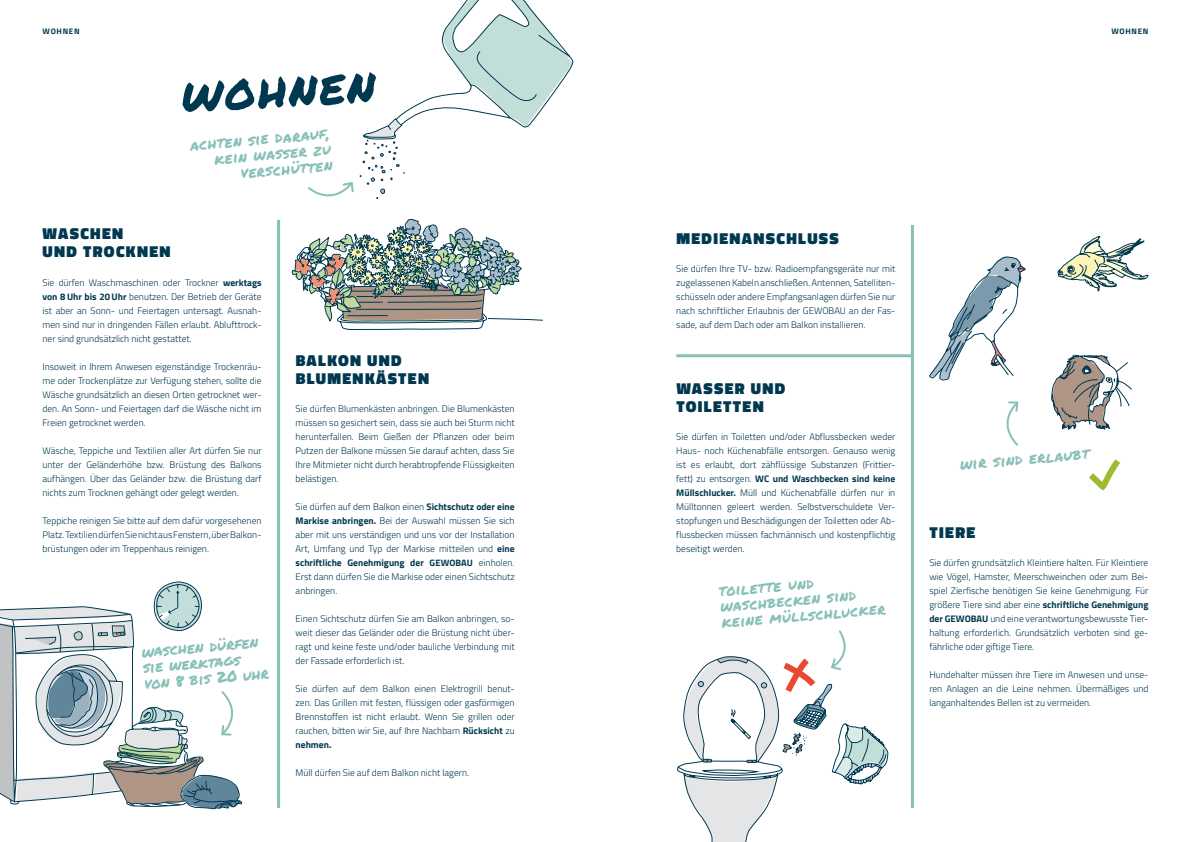
<style>
.page{position:relative;width:1191px;height:842px;background:#fff}
.page>*{position:absolute;margin:0;border:0;box-sizing:border-box;transform-origin:0 0}
.t1{font:50px "Permanent Marker";color:#00384f}
.t2{font:900 16px/18px "Titillium Web";letter-spacing:.085em;color:#00384f}
.t3{font:15px/16px "Permanent Marker";color:#86c0b7}
.t4{font:300 9.5px/14px "Titillium Web";color:#00384f;text-align:justify}
.t5{font:700 8px "Titillium Web";letter-spacing:.085em;color:#00384f}
.s1{font-weight:700}
.s2{font-weight:700;font-size:9.2px}
</style>
<div class="page">
<hr style="left:277px;top:220px;width:3px;height:588px;background:#86c0b7">
<hr style="left:911px;top:225px;width:3px;height:583px;background:#86c0b7">
<hr style="left:676px;top:354px;width:235px;height:3px;background:#86c0b7">
<svg style="left:1007px;top:430px;width:11px;height:16px"></svg>
<svg style="left:0;top:581px;width:243px;height:229px"></svg>
<svg style="left:308px;top:182px;width:46px;height:15px"></svg>
<svg style="left:359px;top:59px;width:215px;height:140px"></svg>
<svg style="left:438px;top:0;width:134px;height:127px"></svg>
<svg style="left:677px;top:630px;width:211px;height:212px"></svg>
<svg style="left:929px;top:236px;width:220px;height:194px"></svg>
<svg style="left:291px;top:218px;width:252px;height:112px"></svg>
<svg style="left:1089px;top:459px;width:31px;height:32px"></svg>
<p class="t5" style="left:43px;top:25px;width:38px">WOHNEN</p>
<p class="t5" style="left:1111px;top:25px;width:38px">WOHNEN</p>
<h1 class="t1" style="left:179px;top:57px;width:196px;rotate:-3deg">wohnen</h1>
<h3 class="t3" style="left:189px;top:137px;width:141px;text-align:right;rotate:-5deg">achten sie darauf, kein wasser zu verschütten</h3>
<h2 class="t2" style="left:43px;top:225px;width:129px">WASCHEN<br>UND TROCKNEN</h2>
<p class="t4" style="left:43px;top:275px;width:220px">Sie dürfen Waschmaschinen oder Trockner <span class="s1">werktags von 8 Uhr bis 20 Uhr</span> benutzen. Der Betrieb der Geräte ist aber an Sonn- und Feiertagen untersagt. Ausnah&shy;men sind nur in dringenden Fällen erlaubt. Ablufttrock&shy;ner sind grundsätzlich nicht gestattet.</p>
<p class="t4" style="left:43px;top:359px;width:220px">Insoweit in Ihrem Anwesen eigenständige Trockenräu&shy;me oder Trockenplätze zur Verfügung stehen, sollte die Wäsche grundsätzlich an diesen Orten getrocknet wer&shy;den. An Sonn- und Feiertagen darf die Wäsche nicht im Freien getrocknet werden.</p>
<p class="t4" style="left:43px;top:443px;width:220px">Wäsche, Teppiche und Textilien aller Art dürfen Sie nur unter der Geländerhöhe bzw. Brüstung des Balkons aufhängen. Über das Geländer bzw. die Brüstung darf nichts zum Trocknen gehängt oder gelegt werden.</p>
<p class="t4" style="left:43px;top:513px;width:220px">Teppiche reinigen Sie bitte auf dem dafür vorgesehenen Platz. Textilien dürfen Sie nicht aus Fenstern, über Balkon&shy;brüstungen oder im Treppenhaus reinigen.</p>
<h3 class="t3" style="left:141px;top:644px;width:127px;rotate:-5deg">waschen dürfen sie werktags von 8 bis 20 uhr</h3>
<h2 class="t2" style="left:296px;top:351px;width:135px">BALKON UND<br>BLUMENKÄSTEN</h2>
<p class="t4" style="left:296px;top:401px;width:220px">Sie dürfen Blumenkästen anbringen. Die Blumenkästen müssen so gesichert sein, dass sie auch bei Sturm nicht herunterfallen. Beim Gießen der Pflanzen oder beim Putzen der Balkone müssen Sie darauf achten, dass Sie Ihre Mitmieter nicht durch herabtropfende Flüssigkeiten belästigen.</p>
<p class="t4" style="left:296px;top:499px;width:221px">Sie dürfen auf dem Balkon einen <span class="s1">Sichtschutz oder eine Markise anbringen.</span> Bei der Auswahl müssen Sie sich aber mit uns verständigen und uns vor der Installation Art, Umfang und Typ der Markise mitteilen und <span class="s1">eine schriftliche Genehmigung der</span> <span class="s2">GEWOBAU</span> einholen.<br>Erst dann dürfen Sie die Markise oder einen Sichtschutz anbringen.</p>
<p class="t4" style="left:296px;top:611px;width:221px">Einen Sichtschutz dürfen Sie am Balkon anbringen, so&shy;weit dieser das Geländer oder die Brüstung nicht über&shy;ragt und keine feste und/oder bauliche Verbindung mit der Fassade erforderlich ist.</p>
<p class="t4" style="left:296px;top:681px;width:221px">Sie dürfen auf dem Balkon einen Elektrogrill benut&shy;zen. Das Grillen mit festen, flüssigen oder gasförmigen Brennstoffen ist nicht erlaubt. Wenn Sie grillen oder rauchen, bitten wir Sie, auf Ihre Nachbarn <span class="s1">Rücksicht</span> zu <span class="s1">nehmen.</span></p>
<p class="t4" style="left:296px;top:765px;width:175px">Müll dürfen Sie auf dem Balkon nicht lagern.</p>
<h2 class="t2" style="left:676px;top:230px;width:164px">MEDIENANSCHLUSS</h2>
<p class="t4" style="left:676px;top:261px;width:220px">Sie dürfen Ihre TV- bzw. Radioempfangsgeräte nur mit zugelassenen Kabeln anschließen. Antennen, Satelliten&shy;schüsseln oder andere Empfangsanlagen dürfen Sie nur nach schriftlicher Erlaubnis der GEWOBAU an der Fas&shy;sade, auf dem Dach oder am Balkon installieren.</p>
<h2 class="t2" style="left:676px;top:379px;width:110px">WASSER UND<br>TOILETTEN</h2>
<p class="t4" style="left:676px;top:429px;width:220px">Sie dürfen in Toiletten und/oder Abflussbecken weder Haus- noch Küchenabfälle entsorgen. Genauso wenig ist es erlaubt, dort zähflüssige Substanzen (Frittier&shy;fett) zu entsorgen. <span class="s1">WC und Waschbecken sind keine Müllschlucker.</span> Müll und Küchenabfälle dürfen nur in Mülltonnen geleert werden. Selbstverschuldete Ver&shy;stopfungen und Beschädigungen der Toiletten oder Ab&shy;flussbecken müssen fachmännisch und kostenpflichtig beseitigt werden.</p>
<h3 class="t3" style="left:718px;top:582px;width:166px;rotate:-5deg">toilette und waschbecken sind keine müllschlucker</h3>
<h3 class="t3" style="left:959px;top:456px;width:131px;rotate:-5deg">wir sind erlaubt</h3>
<h2 class="t2" style="left:929px;top:523px;width:47px">TIERE</h2>
<p class="t4" style="left:929px;top:555px;width:220px">Sie dürfen grundsätzlich Kleintiere halten. Für Kleintiere wie Vögel, Hamster, Meerschweinchen oder zum Bei&shy;spiel Zierfische benötigen Sie keine Genehmigung. Für größere Tiere sind aber eine <span class="s1">schriftliche Genehmigung der GEWOBAU</span> und eine verantwortungsbewusste Tier&shy;haltung erforderlich. Grundsätzlich verboten sind ge&shy;fährliche oder giftige Tiere.</p>
<p class="t4" style="left:929px;top:667px;width:220px">Hundehalter müssen ihre Tiere im Anwesen und unse&shy;ren Anlagen an die Leine nehmen. Übermäßiges und langanhaltendes Bellen ist zu vermeiden.</p>
</div>
